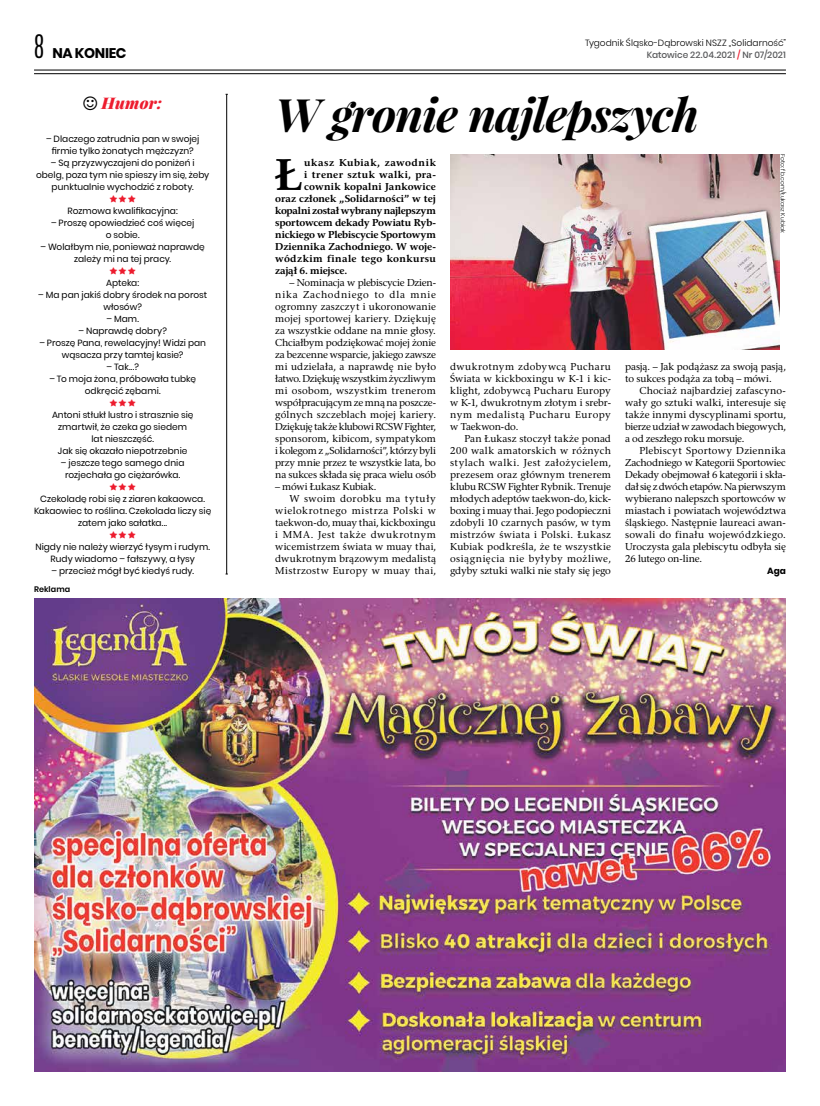
<style>
.page{position:relative;width:820px;height:1106px;background:#fff}
.page>*{position:absolute;margin:0;border:0;box-sizing:border-box;transform-origin:0 0}
.t1{font:italic 700 46px "Playfair Display";letter-spacing:-.02em;color:#000}
.t2{font:700 44.3px "Rashel EFN";color:#000}
.t3{font:italic 900 16px "Playfair Display";letter-spacing:.015em;color:#ed1c2e}
.t4{font:700 14px "Poppins";letter-spacing:-.025em;color:#000}
.t5{font:10px/12px "Rashel EFN";color:#000;text-align:justify}
.t6{font:700 10px "Rashel EFN";letter-spacing:-.005em;color:#000}
.t7{font:10px "Rashel EFN";letter-spacing:.05em;color:#000}
.t8{font:700 10px "Rashel EFN";letter-spacing:.045em;color:#000}
.t9{font:700 10px "Rashel EFN";letter-spacing:-.03em;color:#000}
.t10{font:700 10px "Rashel EFN";letter-spacing:-.025em;color:#000}
.t11{font:10px "Rashel EFN";letter-spacing:.035em;color:#000}
.t12{font:10px "Rashel EFN";letter-spacing:.06em;color:#000}
.t13{font:700 10px "Rashel EFN";letter-spacing:.055em;color:#000}
.t14{font:10px "Rashel EFN";letter-spacing:-.02em;color:#000}
.t15{font:9px/12px "Poppins";color:#000;text-align:center}
.t16{font:300 9px "Poppins";color:#000}
.t17{font:500 9px "Poppins";color:#58595b}
.t18{font:700 9px "Poppins";color:#000}
.t19{font:600 8px "Poppins";letter-spacing:.01em;color:#000}
.t20{font:300 6px "Poppins";letter-spacing:.015em;color:#000}
.s1{font-family:"Antonio";font-weight:300;font-size:27px}
.s2{color:#ed1c2e}
</style>
<div class="page">
<hr style="left:34px;top:70px;width:751px;height:1px;background:#000">
<hr style="left:34px;top:73px;width:751px;height:1px;background:#000">
<hr style="left:226px;top:94px;width:1px;height:480px;background:#000">
<img style="left:34px;top:598px;width:751px;height:473px">
<img style="left:450px;top:154px;width:328px;height:196px">
<h3 class="t4" style="left:34px;top:45px;width:94px"><span class="s1">8</span> NA KONIEC</h3>
<h3 class="t3" style="left:101px;top:92px;width:62px">Humor:</h3>
<p class="t15" style="left:46px;top:133px;width:155px">– Dlaczego zatrudnia pan w swojej firmie tylko żonatych mężczyzn?</p>
<p class="t15" style="left:36px;top:157px;width:175px">– Są przyzwyczajeni do poniżeń i obelg, poza tym nie spieszy im się, żeby punktualnie wychodzić z roboty.</p>
<p class="t15" style="left:68px;top:205px;width:112px">Rozmowa kwalifikacyjna:</p>
<p class="t15" style="left:51px;top:217px;width:145px">– Proszę opowiedzieć coś więcej o sobie.</p>
<p class="t15" style="left:41px;top:241px;width:166px">– Wolałbym nie, ponieważ naprawdę zależy mi na tej pracy.</p>
<p class="t15" style="left:106px;top:277px;width:34px">Apteka:</p>
<p class="t15" style="left:38px;top:289px;width:170px">– Ma pan jakiś dobry środek na porost włosów?</p>
<p class="t15" style="left:106px;top:313px;width:34px">– Mam.</p>
<p class="t15" style="left:78px;top:325px;width:90px">– Naprawdę dobry?</p>
<p class="t15" style="left:39px;top:337px;width:168px">– Proszę Pana, rewelacyjny! Widzi pan wąsacza przy tamtej kasie?</p>
<p class="t15" style="left:106px;top:361px;width:34px">– Tak...?</p>
<p class="t15" style="left:49px;top:373px;width:148px">– To moja żona, próbowała tubkę odkręcić zębami.</p>
<p class="t15" style="left:52px;top:409px;width:143px">Antoni stłukł lustro i strasznie się zmartwił, że czeka go siedem lat nieszczęść.<br>Jak się okazało niepotrzebnie</p>
<p class="t15" style="left:61px;top:457px;width:125px">– jeszcze tego samego dnia rozjechała go ciężarówka.</p>
<p class="t15" style="left:34px;top:493px;width:179px">Czekoladę robi się z ziaren kakaowca.<br>Kakaowiec to roślina. Czekolada liczy się zatem jako sałatka...</p>
<p class="t15" style="left:35px;top:541px;width:176px">Nigdy nie należy wierzyć łysym i rudym.<br>Rudy wiadomo – fałszywy, a łysy</p>
<p class="t15" style="left:52px;top:565px;width:144px">– przecież mógł być kiedyś rudy.</p>
<p class="t19" style="left:34px;top:585px;width:38px">Reklama</p>
<p class="t16" style="left:585px;top:38px;width:202px">Tygodnik Śląsko-Dąbrowski NSZZ „Solidarność”</p>
<p class="t17" style="left:646px;top:50px;width:140px">Katowice 22.04.2021 <span class="s2">/</span> Nr 07/2021</p>
<h1 class="t1" style="left:275px;top:83px;width:425px">W gronie najlepszych</h1>
<h2 class="t2" style="left:275px;top:147px;width:29px">Ł</h2>
<p class="t13" style="left:304px;top:156px;width:133px">ukasz Kubiak, zawodnik</p>
<p class="t20" style="left:786px;top:154px;width:80px;rotate:90deg">Foto: fb.com/Łukasz Kubiak</p>
<p class="t8" style="left:304px;top:168px;width:133px">i trener sztuk walki, pra-</p>
<p class="t6" style="left:304px;top:180px;width:133px">cownik kopalni Jankowice</p>
<p class="t6" style="left:275px;top:192px;width:162px">oraz członek „Solidarności” w tej</p>
<p class="t9" style="left:275px;top:204px;width:162px">kopalni został wybrany najlepszym</p>
<p class="t10" style="left:275px;top:216px;width:162px">sportowcem dekady Powiatu Ryb-</p>
<p class="t6" style="left:275px;top:228px;width:162px">nickiego w Plebiscycie Sportowym</p>
<p class="t6" style="left:275px;top:240px;width:162px">Dziennika Zachodniego. W woje-</p>
<p class="t8" style="left:275px;top:252px;width:162px">wódzkim finale tego konkursu</p>
<p class="t6" style="left:275px;top:264px;width:74px">zajął 6. miejsce.</p>
<p class="t5" style="left:275px;top:276px;width:162px;text-indent:14px">– Nominacja w plebiscycie Dzien&shy;nika Zachodniego to dla mnie ogromny zaszczyt i ukoronowanie mojej sportowej kariery. Dziękuję za wszystkie oddane na mnie głosy.<br>Chciałbym podziękować mojej żonie za bezcenne wsparcie, jakiego zawsze mi udzielała, a naprawdę nie było łatwo. Dziękuję wszystkim życzliwym mi osobom, wszystkim trenerom współpracującym ze mną na poszcze&shy;gólnych szczeblach mojej kariery.<br>Dziękuję także klubowi RCSW Fighter, sponsorom, kibicom, sympatykom i kolegom z „Solidarności”, którzy byli przy mnie przez te wszystkie lata, bo na sukces składa się praca wielu osób</p>
<p class="t14" style="left:275px;top:480px;width:103px">– mówi Łukasz Kubiak.</p>
<p class="t7" style="left:289px;top:492px;width:148px">W swoim dorobku ma tytuły</p>
<p class="t7" style="left:275px;top:504px;width:162px">wielokrotnego mistrza Polski w</p>
<p class="t5" style="left:275px;top:516px;width:162px">taekwon-do, muay thai, kickboxingu</p>
<p class="t12" style="left:275px;top:528px;width:162px">i MMA. Jest także dwukrotnym</p>
<p class="t5" style="left:275px;top:540px;width:162px">wicemistrzem świata w muay thai,</p>
<p class="t5" style="left:275px;top:552px;width:162px">dwukrotnym brązowym medalistą</p>
<p class="t11" style="left:275px;top:564px;width:162px">Mistrzostw Europy w muay thai,</p>
<p class="t5" style="left:450px;top:360px;width:162px">dwukrotnym zdobywcą Pucharu Świata w kickboxingu w K-1 i kic&shy;klight, zdobywcą Pucharu Europy w K-1, dwukrotnym złotym i srebr&shy;nym medalistą Pucharu Europy w Taekwon-do.</p>
<p class="t5" style="left:450px;top:432px;width:162px;text-indent:14px">Pan Łukasz stoczył także ponad 200 walk amatorskich w różnych stylach walki. Jest założycielem, prezesem oraz głównym trenerem klubu RCSW Fighter Rybnik. Trenuje młodych adeptów taekwon-do, kick&shy;boxing i muay thai. Jego podopieczni zdobyli 10 czarnych pasów, w tym mistrzów świata i Polski. Łukasz Kubiak podkreśla, że te wszystkie osiągnięcia nie byłyby możliwe, gdyby sztuki walki nie stały się jego</p>
<p class="t5" style="left:625px;top:360px;width:162px">pasją. – Jak podążasz za swoją pasją, to sukces podąża za tobą – mówi.</p>
<p class="t5" style="left:625px;top:384px;width:162px;text-indent:14px">Chociaż najbardziej zafascyno&shy;wały go sztuki walki, interesuje się także innymi dyscyplinami sportu, bierze udział w zawodach biegowych, a od zeszłego roku morsuje.</p>
<p class="t5" style="left:625px;top:444px;width:162px;text-indent:14px">Plebiscyt Sportowy Dziennika Zachodniego w Kategorii Sportowiec Dekady obejmował 6 kategorii i skła&shy;dał się z dwóch etapów. Na pierwszym wybierano nalepszch sportowców w miastach i powiatach województwa śląskiego. Następnie laureaci awan&shy;sowali do finału wojewódzkiego.<br>Uroczysta gala plebiscytu odbyła się 26 lutego on-line.</p>
<p class="t18" style="left:766px;top:566px;width:20px">Aga</p>
</div>
